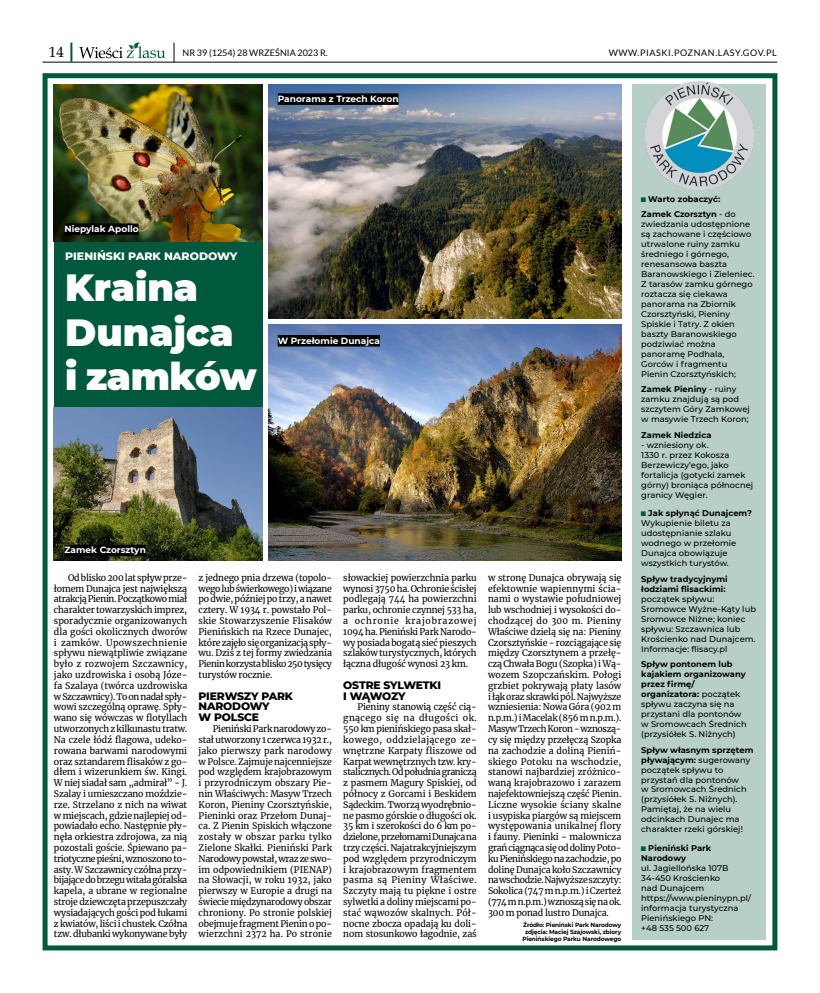
<style>
.page{position:relative;width:820px;height:993px;background:#fff}
.page>*{position:absolute;margin:0;border:0;box-sizing:border-box;transform-origin:0 0}
.t1{font:900 37.8px/44.4px "Montserrat";color:#fff}
.t2{font:15px "Book Antiqua";color:#000}
.t3{font:800 11px/10.8px "Montserrat";letter-spacing:-.015em;color:#000}
.t4{font:800 11px "Montserrat";color:#fff}
.t5{font:9px/10.8px "Merriweather";letter-spacing:-.015em;color:#000;text-align:justify}
.t6{font:700 9px "Montserrat";color:#fff}
.t7{font:9px "Lato";letter-spacing:.065em;color:#000}
.t8{font:9px "Lato";color:#000}
.t9{font:500 8.3px/10px "Montserrat";letter-spacing:.005em;color:#000}
.t10{font:700 8.3px/10px "Montserrat";letter-spacing:.005em;color:#000}
.t11{font:700 6px/7.2px "Montserrat";letter-spacing:-.015em;color:#000;text-align:center}
.s1{font-family:"Merriweather";color:#00593c}
.s2{font-weight:500}
.s3{font-weight:700}
.s4{font-family:"Merriweather";font-weight:700;color:#00593c}
</style>
<div class="page">
<hr style="left:43px;top:62px;width:734px;height:1px;background:#000">
<svg style="left:174px;top:43px;width:1px;height:19px"></svg>
<svg style="left:70px;top:43px;width:2px;height:19px"></svg>
<svg style="left:79px;top:42px;width:86px;height:16px"></svg>
<div style="left:54px;top:241px;width:209px;height:166px;background:#00593c"></div>
<div style="left:632px;top:84px;width:133px;height:854px;background:#b7cfc6"></div>
<div style="left:43px;top:73px;width:734px;height:877px;border:5px solid #00593c"></div>
<img style="left:645px;top:82px;width:107px;height:107px">
<img style="left:54px;top:84px;width:209px;height:157px">
<img style="left:268px;top:84px;width:353px;height:234px">
<img style="left:268px;top:324px;width:353px;height:236px">
<img style="left:54px;top:407px;width:209px;height:153px">
<div style="left:64px;top:223px;width:75px;height:12px;background:#000"></div>
<div style="left:64px;top:544px;width:82px;height:12px;background:#000"></div>
<div style="left:278px;top:335px;width:102px;height:11px;background:#000"></div>
<div style="left:278px;top:93px;width:120px;height:12px;background:#000"></div>
<h2 class="t2" style="left:49px;top:41px;width:16px">14</h2>
<p class="t8" style="left:182px;top:47px;width:147px">NR 39 (1254) 28 WRZEŚNIA 2023 R.</p>
<p class="t7" style="left:608px;top:47px;width:169px">WWW.PIASKI.POZNAN.LASY.GOV.PL</p>
<p class="t6" style="left:278px;top:92px;width:122px">Panorama z Trzech Koron</p>
<p class="t6" style="left:64px;top:222px;width:76px">Niepylak Apollo</p>
<p class="t4" style="left:65px;top:248px;width:174px">PIENIŃSKI PARK NARODOWY</p>
<h1 class="t1" style="left:65px;top:263px;width:193px">Kraina<br>Dunajca<br>i zamków</h1>
<p class="t6" style="left:278px;top:334px;width:104px">W Przełomie Dunajca</p>
<p class="t6" style="left:64px;top:543px;width:83px">Zamek Czorsztyn</p>
<p class="t5" style="left:54px;top:571px;width:135px;text-indent:14px">Od blisko 200 lat spływ prze&shy;łomem Dunajca jest największą atrakcjąPienin.Początkowomiał charakter towarzyskich imprez, sporadycznie organizowanych dla gości okolicznych dworów i zamków. Upowszechnienie spływu niewątpliwie związane było z rozwojem Szczawnicy, jako uzdrowiska i osobą Józe&shy;fa Szalaya (twórca uzdrowiska w Szczawnicy).Toonnadałspły&shy;wowi szczególną oprawę. Spły&shy;wano się wówczas w flotyllach utworzonych z kilkunastu tratw.<br>Na czele łódź flagowa, udeko&shy;rowana barwami narodowymi oraz sztandarem flisaków z go&shy;dłem i wizerunkiem św. Kingi.<br>W niej siadał sam „admirał” - J.<br>Szalay i umieszczano moździe&shy;rze. Strzelano z nich na wiwat w miejscach, gdzie najlepiej od&shy;powiadało echo. Następnie pły&shy;nęła orkiestra zdrojowa, za nią pozostali goście. Śpiewano pa&shy;triotyczne pieśni, wznoszonoto&shy;asty. W Szczawnicy czółna przy&shy;bijającedobrzeguwitałagóralska kapela, a ubrane w regionalne stroje dziewczęta przepuszczały wysiadających gości pod łukami z kwiatów, liści i chustek. Czółna tzw. dłubanki wykonywane były</p>
<p class="t5" style="left:198px;top:571px;width:135px">z jednego pnia drzewa (topolo&shy;wegolubświerkowego) i wiązane po dwie, później po trzy, a nawet cztery. W 1934 r. powstało Pol&shy;skie Stowarzyszenie Flisaków Pienińskich na Rzece Dunajec, które zajęło się organizacją spły&shy;wu. Dziś z tej formy zwiedzania Pieninkorzystablisko250 tysięcy turystów rocznie.</p>
<p class="t3" style="left:198px;top:689px;width:96px">PIERWSZY PARK<br>NARODOWY<br>W POLSCE</p>
<p class="t5" style="left:198px;top:723px;width:135px;text-indent:14px">Pieniński Park narodowy zo&shy;stał utworzony 1 czerwca 1932 r., jako pierwszy park narodowy w Polsce. Zajmuje najcenniejsze pod względem krajobrazowym i przyrodniczym obszary Pie&shy;nin Właściwych: Masyw Trzech Koron, Pieniny Czorsztyńskie, Pieninki oraz Przełom Dunaj&shy;ca. Z Pienin Spiskich włączone zostały w obszar parku tylko Zielone Skałki. Pieniński Park Narodowypowstał,wrazzeswo&shy;im odpowiednikiem (PIENAP) na Słowacji, w roku 1932, jako pierwszy w Europie a drugi na świecie międzynarodowy obszar chroniony. Po stronie polskiej obejmuje fragment Pienin o po&shy;wierzchni 2372 ha. Po stronie</p>
<p class="t5" style="left:343px;top:571px;width:135px">słowackiej powierzchnia parku wynosi 3750 ha. Ochronie ścisłej podlegają 744 ha powierzchni parku, ochronie czynnej 533 ha, a ochronie krajobrazowej 1094 ha. Pieniński Park Narodo&shy;wy posiada bogatą sieć pieszych szlaków turystycznych, których łączna długość wynosi 23 km.</p>
<p class="t3" style="left:343px;top:678px;width:99px">OSTRE SYLWETKI<br>I WĄWOZY</p>
<p class="t5" style="left:343px;top:701px;width:135px;text-indent:14px">Pieniny stanowią część cią&shy;gnącego się na długości ok.<br>550 km pienińskiego pasa skał&shy;kowego, oddzielającego ze&shy;wnętrzne Karpaty fliszowe od Karpat wewnętrznych tzw. kry&shy;stalicznych.Odpołudniagraniczą z pasmem Magury Spiskiej, od północy z Gorcami i Beskidem Sądeckim. Tworzą wyodrębnio&shy;ne pasmo górskie o długości ok.<br>35 km i szerokości do 6 km po&shy;dzielone,przełomamiDunajcana trzy części. Najatrakcyjniejszym pod względem przyrodniczym i krajobrazowym fragmentem pasma są Pieniny Właściwe.<br>Szczyty mają tu piękne i ostre sylwetki a doliny miejscami po&shy;stać wąwozów skalnych. Pół&shy;nocne zbocza opadają ku doli&shy;nom stosunkowo łagodnie, zaś</p>
<p class="t5" style="left:488px;top:571px;width:135px">w stronę Dunajca obrywają się efektownie wapiennymi ścia&shy;nami o wystawie południowej lub wschodniej i wysokości do&shy;chodzącej do 300 m. Pieniny Właściwe dzielą się na: Pieniny Czorsztyńskie - rozciągające się między Czorsztynem a przełę&shy;czą Chwała Bogu (Szopka) i Wą&shy;wozem Szopczańskim. Połogi grzbiet pokrywają płaty lasów i łąk oraz skrawki pól. Najwyższe wzniesienia: Nowa Góra (902 m n.p.m.) i Macelak (856 m n.p.m.).<br>MasywTrzechKoron- wznoszą&shy;cy się między przełęczą Szopka na zachodzie a doliną Pieniń&shy;skiego Potoku na wschodzie, stanowi najbardziej zróżnico&shy;waną krajobrazowo i zarazem najefektowniejszą część Pienin.<br>Liczne wysokie ściany skalne i usypiska piargów są miejscem występowania unikalnej flory i fauny. Pieninki - malownicza grań ciągnąca się od doliny Poto&shy;ku Pienińskiego na zachodzie, po dolinę Dunajca koło Szczawnicy nawschodzie.Najwyższeszczyty:<br>Sokolica (747 m n.p.m.) i Czerteż (774 mn.p.m.)wznosząsięnaok.<br>300 m ponad lustro Dunajca.</p>
<p class="t11" style="left:522px;top:920px;width:100px">Źródło: Pieniński Park Narodowy zdjęcia: Maciej Szajowski, zbiory<br>Pienińskiego Parku Narodowego</p>
<p class="t10" style="left:641px;top:190px;width:96px;line-height:15.6px"><span class="s1">◼</span> Warto zobaczyć:<br>Zamek Czorsztyn <span class="s2">- do</span></p>
<p class="t9" style="left:641px;top:219px;width:115px">zwiedzania udostępnione są zachowane i częściowo utrwalone ruiny zamku średniego i górnego, renesansowa baszta<br>Baranowskiego i Zieleniec.<br>Z tarasów zamku górnego roztacza się ciekawa panorama na Zbiornik<br>Czorsztyński, Pieniny<br>Spiskie i Tatry. Z okien baszty Baranowskiego podziwiać można panoramę Podhala,<br>Gorców i fragmentu<br>Pienin Czorsztyńskich;</p>
<p class="t9" style="left:641px;top:384px;width:110px"><span class="s3">Zamek Pieniny</span> - ruiny zamku znajdują są pod szczytem Góry Zamkowej w masywie Trzech Koron;</p>
<p class="t10" style="left:641px;top:429px;width:72px">Zamek Niedzica</p>
<p class="t9" style="left:641px;top:439px;width:113px">- wzniesiony ok.<br>1330 r. przez Kokosza<br>Berzewiczy’ego, jako fortalicja (gotycki zamek górny) broniąca północnej granicy Węgier.</p>
<p class="t9" style="left:641px;top:508px;width:112px"><span class="s4">◼</span> <span class="s3">Jak spłynąć Dunajcem?<br></span>Wykupienie biletu za udostępnianie szlaku wodnego w przełomie<br>Dunajca obowiązuje wszystkich turystów.</p>
<p class="t10" style="left:641px;top:573px;width:88px">Spływ tradycyjnymi łodziami flisackimi:</p>
<p class="t9" style="left:641px;top:593px;width:116px">początek spływu:<br>Sromowce Wyżne-Kąty lub<br>Sromowce Niżne; koniec spływu: Szczawnica lub<br>Krościenko nad Dunajcem.<br>Informacje: flisacy.pl</p>
<p class="t9" style="left:641px;top:658px;width:107px"><span class="s3">Spływ pontonem lub kajakiem organizowany przez firmę/ organizatora:</span> początek spływu zaczyna się na przystani dla pontonów w Sromowcach Średnich (przysiółek S. Niżnych)</p>
<p class="t9" style="left:641px;top:744px;width:114px"><span class="s3">Spływ własnym sprzętem pływającym:</span> sugerowany początek spływu to przystań dla pontonów<br>w Sromowcach Średnich (przysiółek S. Niżnych).<br>Pamiętaj, że na wielu odcinkach Dunajec ma charakter rzeki górskiej!</p>
<p class="t10" style="left:641px;top:842px;width:72px"><span class="s1">◼</span> Pieniński Park<br>Narodowy</p>
<p class="t9" style="left:641px;top:862px;width:111px">ul. Jagiellońska 107B<br>34-450 Krościenko<br>nad Dunajcem https://www.pieninypn.pl/ informacja turystyczna<br>Pienińskiego PN:<br>+48 535 500 627</p>
</div>
